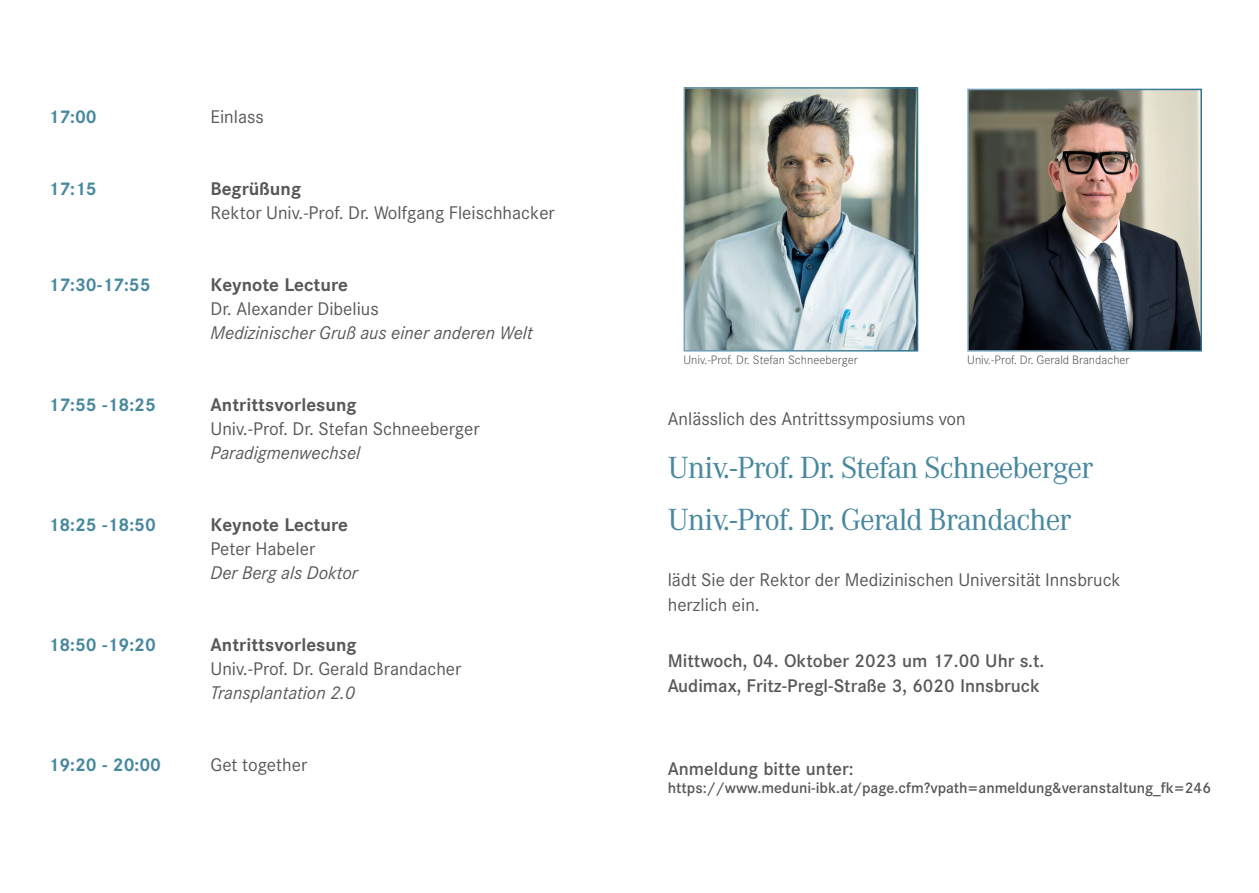
<style>
.page{position:relative;width:1259px;height:893px;background:#fff}
.page>*{position:absolute;margin:0;border:0;box-sizing:border-box;transform-origin:0 0}
.t1{font:30px/52.5px "Corporate A";letter-spacing:-.03em;color:#4788a0}
.t2{font:18px/25.5px "Corporate S";color:#57585a}
.t3{font:500 18px/25.5px "Corporate S";color:#57585a}
.t4{font:italic 18px "Corporate S";color:#57585a}
.t5{font:700 18px "Corporate S";color:#57585a}
.t6{font:700 18px "Corporate S";color:#4788a0}
.t7{font:500 15px "Corporate S";color:#57585a}
.t8{font:300 12px "Corporate S";color:#57585a}
</style>
<div class="page">
<img style="left:686px;top:90px;width:229px;height:259px">
<div style="left:683px;top:87px;width:235px;height:265px;border:2px solid #fff"></div>
<img style="left:970px;top:92px;width:229px;height:257px">
<p class="t6" style="left:48px;top:106px;width:50px">17:00</p>
<p class="t2" style="left:210px;top:104px;width:55px">Einlass</p>
<p class="t6" style="left:48px;top:178px;width:50px">17:15</p>
<p class="t5" style="left:210px;top:178px;width:92px">Begrüßung</p>
<p class="t2" style="left:210px;top:200px;width:346px">Rektor Univ.-Prof. Dr. Wolfgang Fleischhacker</p>
<p class="t6" style="left:48px;top:274px;width:104px">17:30-17:55</p>
<p class="t5" style="left:210px;top:274px;width:139px">Keynote Lecture</p>
<p class="t2" style="left:210px;top:296px;width:170px">Dr. Alexander Dibelius</p>
<p class="t4" style="left:210px;top:322px;width:324px">Medizinischer Gruß aus einer anderen Welt</p>
<p class="t6" style="left:48px;top:394px;width:109px">17:55 -18:25</p>
<p class="t5" style="left:210px;top:394px;width:148px">Antrittsvorlesung</p>
<p class="t2" style="left:210px;top:416px;width:271px">Univ.-Prof. Dr. Stefan Schneeberger</p>
<p class="t4" style="left:210px;top:442px;width:151px">Paradigmenwechsel</p>
<p class="t6" style="left:48px;top:514px;width:109px">18:25 -18:50</p>
<p class="t5" style="left:210px;top:514px;width:139px">Keynote Lecture</p>
<p class="t2" style="left:210px;top:536px;width:106px">Peter Habeler</p>
<p class="t4" style="left:210px;top:562px;width:149px">Der Berg als Doktor</p>
<p class="t6" style="left:48px;top:634px;width:109px">18:50 -19:20</p>
<p class="t5" style="left:210px;top:634px;width:148px">Antrittsvorlesung</p>
<p class="t2" style="left:210px;top:656px;width:252px">Univ.-Prof. Dr. Gerald Brandacher</p>
<p class="t4" style="left:210px;top:682px;width:146px">Transplantation 2.0</p>
<p class="t6" style="left:48px;top:754px;width:114px">19:20 - 20:00</p>
<p class="t2" style="left:210px;top:752px;width:98px">Get together</p>
<p class="t8" style="left:683px;top:353px;width:176px">Univ.-Prof. Dr. Stefan Schneeberger</p>
<p class="t8" style="left:967px;top:353px;width:164px">Univ.-Prof. Dr. Gerald Brandacher</p>
<p class="t2" style="left:668px;top:406px;width:299px">Anlässlich des Antrittssymposiums von</p>
<h1 class="t1" style="left:668px;top:441px;width:427px">Univ.-Prof. Dr. Stefan Schneeberger<br>Univ.-Prof. Dr. Gerald Brandacher</h1>
<p class="t2" style="left:668px;top:567px;width:454px">lädt Sie der Rektor der Medizinischen Universität Innsbruck herzlich ein.</p>
<p class="t3" style="left:668px;top:648px;width:378px">Mittwoch, 04. Oktober 2023 um 17.00 Uhr s.t.<br>Audimax, Fritz-Pregl-Straße 3, 6020 Innsbruck</p>
<p class="t3" style="left:668px;top:757px;width:187px">Anmeldung bitte unter:</p>
<p class="t7" style="left:668px;top:779px;width:545px">https://www.meduni-ibk.at/page.cfm?vpath=anmeldung&amp;veranstaltung_fk=246</p>
</div>
